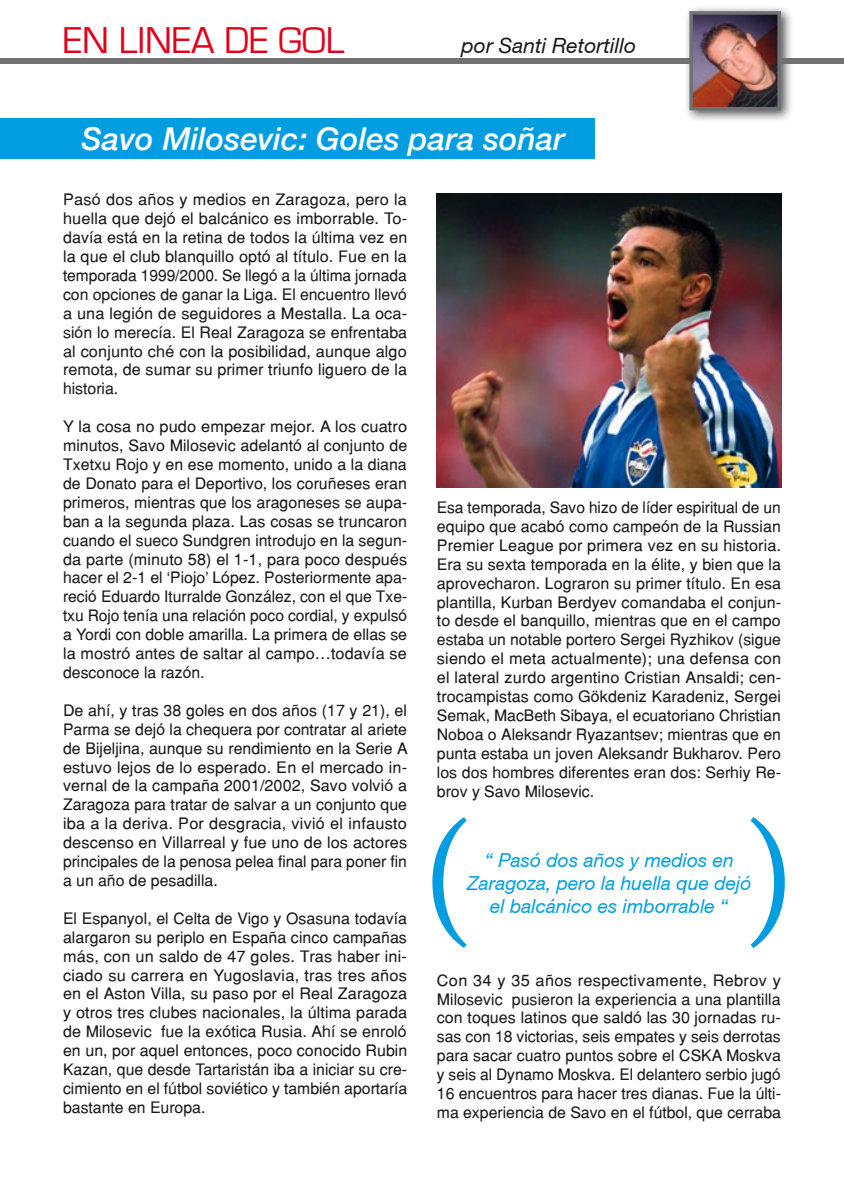
<style>
.page{position:relative;width:844px;height:1191px;background:#fff}
.page>*{position:absolute;margin:0;border:0;box-sizing:border-box;transform-origin:0 0}
.t1{font:148.75px "Minion Pro";color:#009ee0}
.t2{font:38.5px "Eurostile";color:#e2001a}
.t3{font:italic 500 31.5px "Helvetica Neue";color:#fff}
.t4{font:italic 21px "Helvetica 56";color:#1a171c}
.t5{font:italic 19.25px/23.1px "Helvetica 56";color:#009ee0;text-align:center}
.t6{font:15.75px/18.9px "Helvetica";color:#1a171c;text-align:justify}
</style>
<div class="page">
<div style="left:683px;top:5px;width:111px;height:118px;background:#1a171c;opacity:.75"></div>
<img style="left:694px;top:16px;width:81px;height:89px">
<div style="left:689px;top:11px;width:91px;height:99px;border:4px solid #707172"></div>
<div style="left:0;top:58px;width:689px;height:5px;background:#707172"></div>
<div style="left:780px;top:58px;width:63px;height:5px;background:#707172"></div>
<div style="left:0;top:118px;width:594px;height:41px;background:#009ee0"></div>
<img style="left:437px;top:193px;width:344px;height:294px">
<h2 class="t2" style="left:63px;top:20px;width:283px">EN LINEA DE GOL</h2>
<h3 class="t4" style="left:461px;top:33px;width:176px">por Santi Retortillo</h3>
<h3 class="t3" style="left:81px;top:120px;width:485px">Savo Milosevic: Goles para soñar</h3>
<p class="t6" style="left:63px;top:190px;width:345px">Pasó dos años y medios en Zaragoza, pero la huella que dejó el balcánico es imborrable. To&shy;davía está en la retina de todos la última vez en la que el club blanquillo optó al título. Fue en la temporada 1999/2000. Se llegó a la última jornada con opciones de ganar la Liga. El encuentro llevó a una legión de seguidores a Mestalla. La oca&shy;sión lo merecía. El Real Zaragoza se enfrentaba al conjunto ché con la posibilidad, aunque algo remota, de sumar su primer triunfo liguero de la historia.</p>
<p class="t6" style="left:63px;top:417px;width:345px">Y la cosa no pudo empezar mejor. A los cuatro minutos, Savo Milosevic adelantó al conjunto de Txetxu Rojo y en ese momento, unido a la diana de Donato para el Deportivo, los coruñeses eran primeros, mientras que los aragoneses se aupa&shy;ban a la segunda plaza. Las cosas se truncaron cuando el sueco Sundgren introdujo en la segun&shy;da parte (minuto 58) el 1-1, para poco después hacer el 2-1 el ‘Piojo’ López. Posteriormente apa&shy;reció Eduardo Iturralde González, con el que Txe&shy;txu Rojo tenía una relación poco cordial, y expulsó a Yordi con doble amarilla. La primera de ellas se la mostró antes de saltar al campo…todavía se desconoce la razón.</p>
<p class="t6" style="left:63px;top:700px;width:346px">De ahí, y tras 38 goles en dos años (17 y 21), el Parma se dejó la chequera por contratar al ariete de Bijeljina, aunque su rendimiento en la Serie A estuvo lejos de lo esperado. En el mercado in&shy;vernal de la campaña 2001/2002, Savo volvió a Zaragoza para tratar de salvar a un conjunto que iba a la deriva. Por desgracia, vivió el infausto descenso en Villarreal y fue uno de los actores principales de la penosa pelea final para poner fin a un año de pesadilla.</p>
<p class="t6" style="left:63px;top:908px;width:346px">El Espanyol, el Celta de Vigo y Osasuna todavía alargaron su periplo en España cinco campañas más, con un saldo de 47 goles. Tras haber ini&shy;ciado su carrera en Yugoslavia, tras tres años en el Aston Villa, su paso por el Real Zaragoza y otros tres clubes nacionales, la última parada de Milosevicć fue la exótica Rusia. Ahí se enroló en un, por aquel entonces, poco conocido Rubin Kazan, que desde Tartaristán iba a iniciar su cre&shy;cimiento en el fútbol soviético y también aportaría bastante en Europa.</p>
<p class="t6" style="left:437px;top:498px;width:345px">Esa temporada, Savo hizo de líder espiritual de un equipo que acabó como campeón de la Russian Premier League por primera vez en su historia.<br>Era su sexta temporada en la élite, y bien que la aprovecharon. Lograron su primer título. En esa plantilla, Kurban Berdyev comandaba el conjun&shy;to desde el banquillo, mientras que en el campo estaba un notable portero Sergei Ryzhikov (sigue siendo el meta actualmente); una defensa con el lateral zurdo argentino Cristian Ansaldi; cen&shy;trocampistas como Gökdeniz Karadeniz, Sergei Semak, MacBeth Sibaya, el ecuatoriano Christian Noboa o Aleksandr Ryazantsev; mientras que en punta estaba un joven Aleksandr Bukharov. Pero los dos hombres diferentes eran dos: Serhiy Re&shy;brov y Savo Milosevic.</p>
<h1 class="t1" style="left:422px;top:775px;width:53px">(</h1>
<h1 class="t1" style="left:743px;top:775px;width:53px">)</h1>
<p class="t5" style="left:467px;top:848px;width:286px">“ Pasó dos años y medios en<br>Zaragoza, pero la huella que dejó el balcánico es imborrable “</p>
<p class="t6" style="left:437px;top:970px;width:345px">Con 34 y 35 años respectivamente, Rebrov y Milosevicć pusieron la experiencia a una plantilla con toques latinos que saldó las 30 jornadas ru&shy;sas con 18 victorias, seis empates y seis derrotas para sacar cuatro puntos sobre el CSKA Moskva y seis al Dynamo Moskva. El delantero serbio jugó 16 encuentros para hacer tres dianas. Fue la últi&shy;ma experiencia de Savo en el fútbol, que cerraba</p>
</div>
